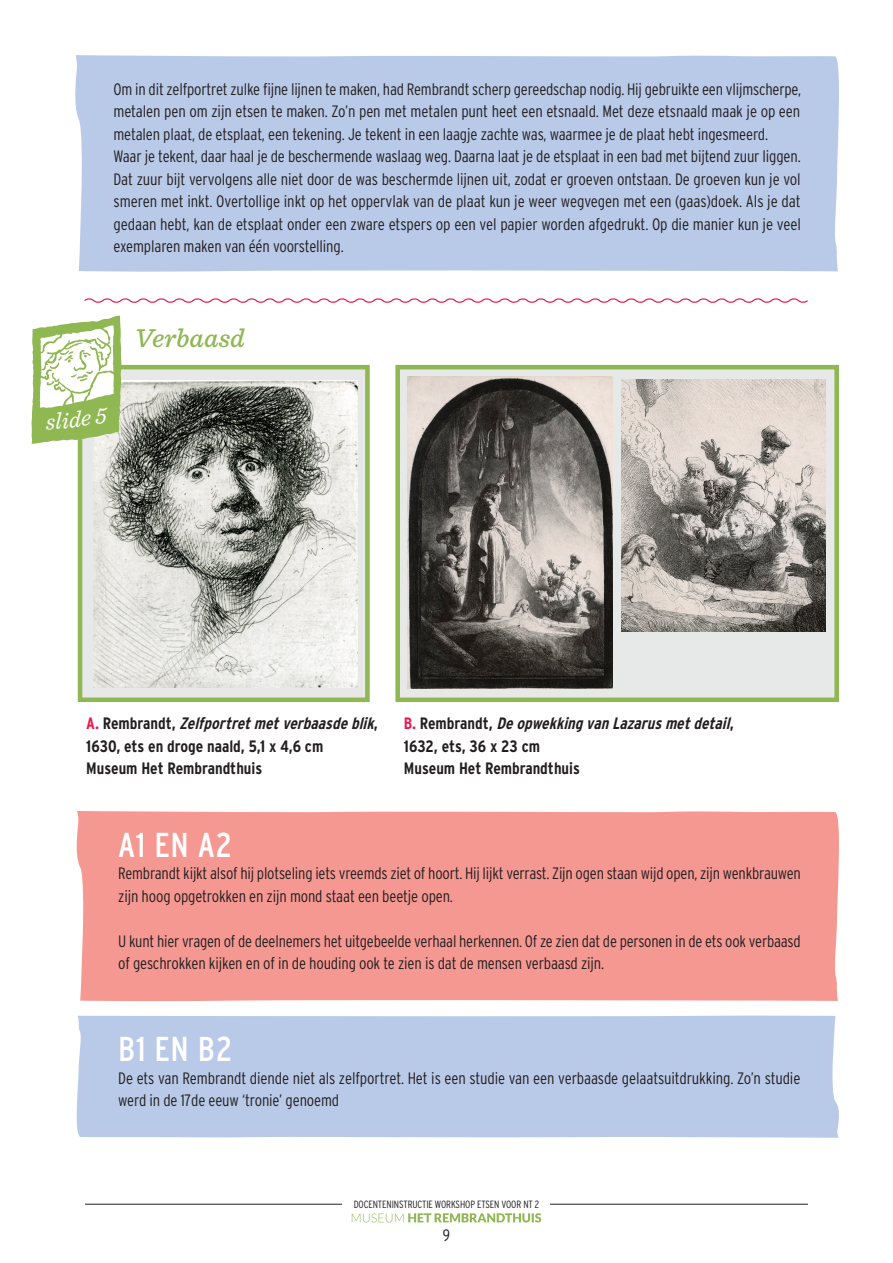
<style>
.page{position:relative;width:893px;height:1263px;background:#fff}
.page>*{position:absolute;margin:0;border:0;box-sizing:border-box;transform-origin:0 0}
.platte_tekst{font:condensed 34.5px "Interstate";letter-spacing:.02em;color:#fff}
.slide-kop{font:italic 500 27px "Sentinel";color:#8fb752}
.platte_tekst-2{font:italic 23.4px "Sentinel";color:#fff}
.platte_tekst-3{font:300 condensed 16.5px/22.5px "Interstate";letter-spacing:-.01em;color:#231f20}
.platte_tekst-4{font:700 condensed 16.5px/22.5px "Interstate";color:#231f20}
.platte_tekst-5{font:italic 700 condensed 16.5px "Interstate";color:#231f20}
.t1{font:300 condensed 10.5px "Interstate";letter-spacing:-.01em;color:#231f20}
.s1{color:#ed174b}
.s2{font-style:italic}
.s3{font-style:normal;color:#ed174b}
.s4{font-style:normal}
</style>
<div class="page">
<hr style="left:85px;top:1204px;width:723px;height:1px;background:#231f20">
<div style="left:343px;top:1199px;width:207px;height:45px;background:#fff"></div>
<svg style="left:352px;top:1213px;width:189px;height:9px"></svg>
<div style="left:78px;top:365px;width:292px;height:337px;background:#e7e8e8;border:5px solid #8fb752"></div>
<div style="left:395px;top:365px;width:444px;height:337px;background:#e7e8e8;border:5px solid #8fb752"></div>
<div style="left:75px;top:55px;width:764px;height:217px;background:#b9cae8"></div>
<svg style="left:84px;top:298px;width:724px;height:5px"></svg>
<img style="left:407px;top:376px;width:206px;height:312px">
<img style="left:93px;top:381px;width:265px;height:306px">
<svg style="left:31px;top:316px;width:91px;height:128px"></svg>
<img style="left:621px;top:379px;width:205px;height:253px">
<div style="left:76px;top:811px;width:763px;height:191px;background:#f69892"></div>
<div style="left:76px;top:1015px;width:763px;height:123px;background:#b9cae8"></div>
<p class="platte_tekst-3" style="left:113px;top:78px;width:689px;text-align:justify">Om in dit zelfportret zulke fijne lijnen te maken, had Rembrandt scherp gereedschap nodig. Hij gebruikte een vlijmscherpe, metalen pen om zijn etsen te maken. Zo’n pen met metalen punt heet een etsnaald. Met deze etsnaald maak je op een metalen plaat, de etsplaat, een tekening. Je tekent in een laagje zachte was, waarmee je de plaat hebt ingesmeerd.</p>
<p class="platte_tekst-3" style="left:113px;top:145px;width:689px;text-align:justify">Waar je tekent, daar haal je de beschermende waslaag weg. Daarna laat je de etsplaat in een bad met bijtend zuur liggen.<br>Dat zuur bijt vervolgens alle niet door de was beschermde lijnen uit, zodat er groeven ontstaan. De groeven kun je vol smeren met inkt. Overtollige inkt op het oppervlak van de plaat kun je weer wegvegen met een (gaas)doek. Als je dat gedaan hebt, kan de etsplaat onder een zware etspers op een vel papier worden afgedrukt. Op die manier kun je veel exemplaren maken van één voorstelling.</p>
<p class="platte_tekst-2" style="left:43px;top:405px;width:63px;rotate:-7deg">slide 5</p>
<p class="slide-kop" style="left:135px;top:317px;width:111px">Verbaasd</p>
<p class="platte_tekst-4" style="left:86px;top:712px;width:293px"><span class="s1">A .</span> R e m b r a n d t , <span class="s2">Zelfportretmetverbaasdeblik</span>,<br>1630, ets en droge naald, 5,1 x 4,6 cm</p>
<p class="platte_tekst-4" style="left:86px;top:757px;width:178px">Museum Het Rembrandthuis</p>
<p class="platte_tekst-5" style="left:404px;top:714px;width:331px"><span class="s3">B .</span> <span class="s4">R e m b r a n d t ,</span> DeopwekkingvanLazarusmetdetail<span class="s4">,</span></p>
<p class="platte_tekst-4" style="left:404px;top:735px;width:138px">1632, ets, 36 x 23 cm</p>
<p class="platte_tekst-4" style="left:404px;top:757px;width:178px">Museum Het Rembrandthuis</p>
<p class="platte_tekst" style="left:118px;top:825px;width:115px">A1 EN A2</p>
<p class="platte_tekst-3" style="left:118px;top:862px;width:684px">Rembrandt kijkt alsof hij plotseling iets vreemds ziet of hoort. Hij lijkt verrast. Zijn ogen staan wijd open, zijn wenkbrauwen zijn hoog opgetrokken en zijn mond staat een beetje open.</p>
<p class="platte_tekst-3" style="left:118px;top:929px;width:684px">U kunt hier vragen of de deelnemers het uitgebeelde verhaal herkennen. Of ze zien dat de personen in de ets ook verbaasd of geschrokken kijken en of in de houding ook te zien is dat de mensen verbaasd zijn.</p>
<p class="platte_tekst" style="left:118px;top:1030px;width:115px">B1 EN B2</p>
<p class="platte_tekst-3" style="left:118px;top:1066px;width:684px">De ets van Rembrandt diende niet als zelfportret. Het is een studie van een verbaasde gelaatsuitdrukking. Zo’n studie werd in de 17de eeuw ‘tronie’ genoemd</p>
<p class="t1" style="left:354px;top:1198px;width:187px">DOCENTENINSTRUCTIE WORKSHOP ETSEN VOOR NT 2</p>
<p class="platte_tekst-3" style="left:443px;top:1224px;width:9px">9</p>
</div>
